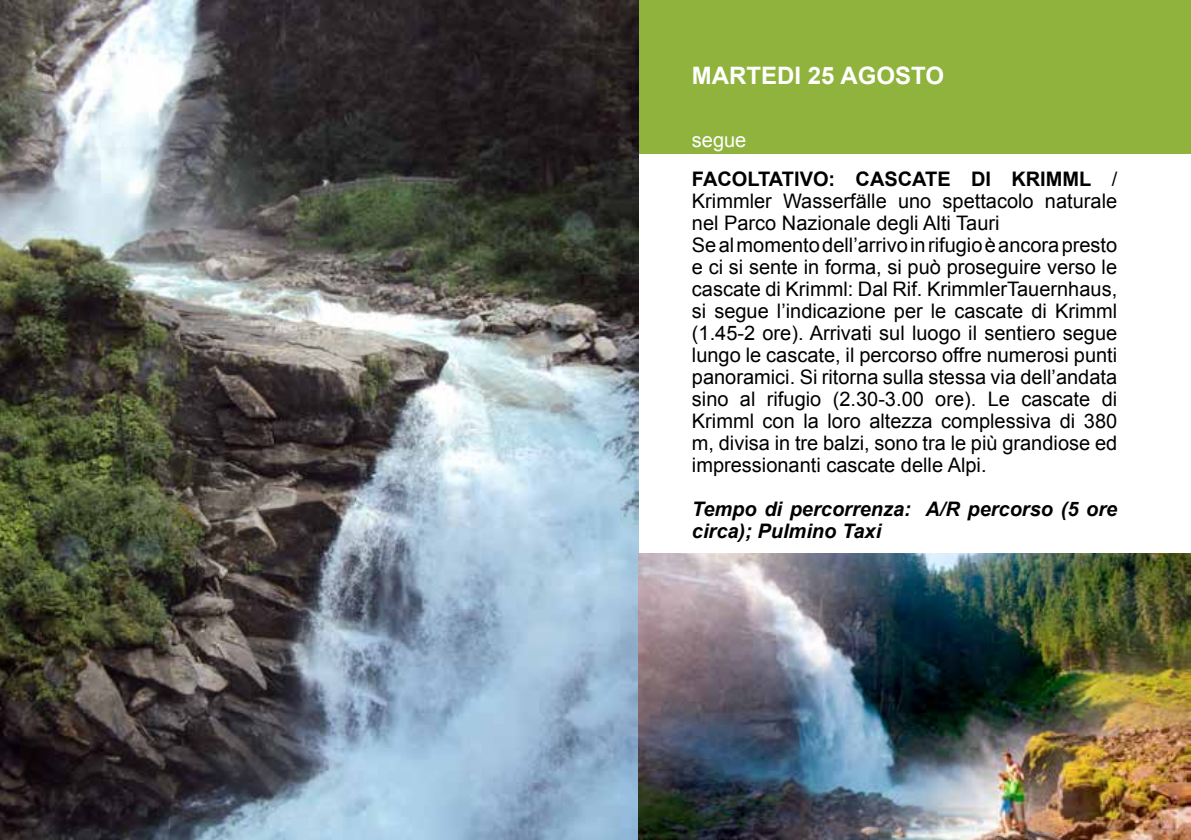
<style>
.page{position:relative;width:1191px;height:840px;background:#fff}
.page>*{position:absolute;margin:0;border:0;box-sizing:border-box;transform-origin:0 0}
.t1{font:700 24px "Arial";color:#fff}
.t2{font:20px/22px "Arial";color:#000}
.t3{font:italic 700 20px/22px "Arial";color:#000}
.t4{font:20px "Arial";color:#fff}
.s1{font-weight:700}
</style>
<div class="page">
<div style="left:638px;top:0;width:553px;height:153px;background:#90b33e"></div>
<img style="left:0;top:0;width:638px;height:839px">
<img style="left:638px;top:553px;width:553px;height:286px">
<p class="t1" style="left:692px;top:60px;width:254px">MARTEDI 25 AGOSTO</p>
<p class="t4" style="left:692px;top:127px;width:56px">segue</p>
<p class="t2" style="left:692px;top:168px;width:427px"><span class="s1">FACOLTATIVO: CASCATE DI KRIMML</span> / Krimmler Wasserfälle uno spettacolo naturale nel Parco Nazionale degli Alti Tauri<br>Se al momento dell’arrivo in rifugio è ancora presto e ci si sente in forma, si può proseguire verso le cascate di Krimml: Dal Rif. KrimmlerTauernhaus, si segue l’indicazione per le cascate di Krimml (1.45-2 ore). Arrivati sul luogo il sentiero segue lungo le cascate, il percorso offre numerosi punti panoramici. Si ritorna sulla stessa via dell’andata sino al rifugio (2.30-3.00 ore). Le cascate di Krimml con la loro altezza complessiva di 380 m, divisa in tre balzi, sono tra le più grandiose ed impressionanti cascate delle Alpi.</p>
<p class="t3" style="left:692px;top:498px;width:427px">Tempo di percorrenza: A/R percorso (5 ore circa); Pulmino Taxi</p>
</div>
